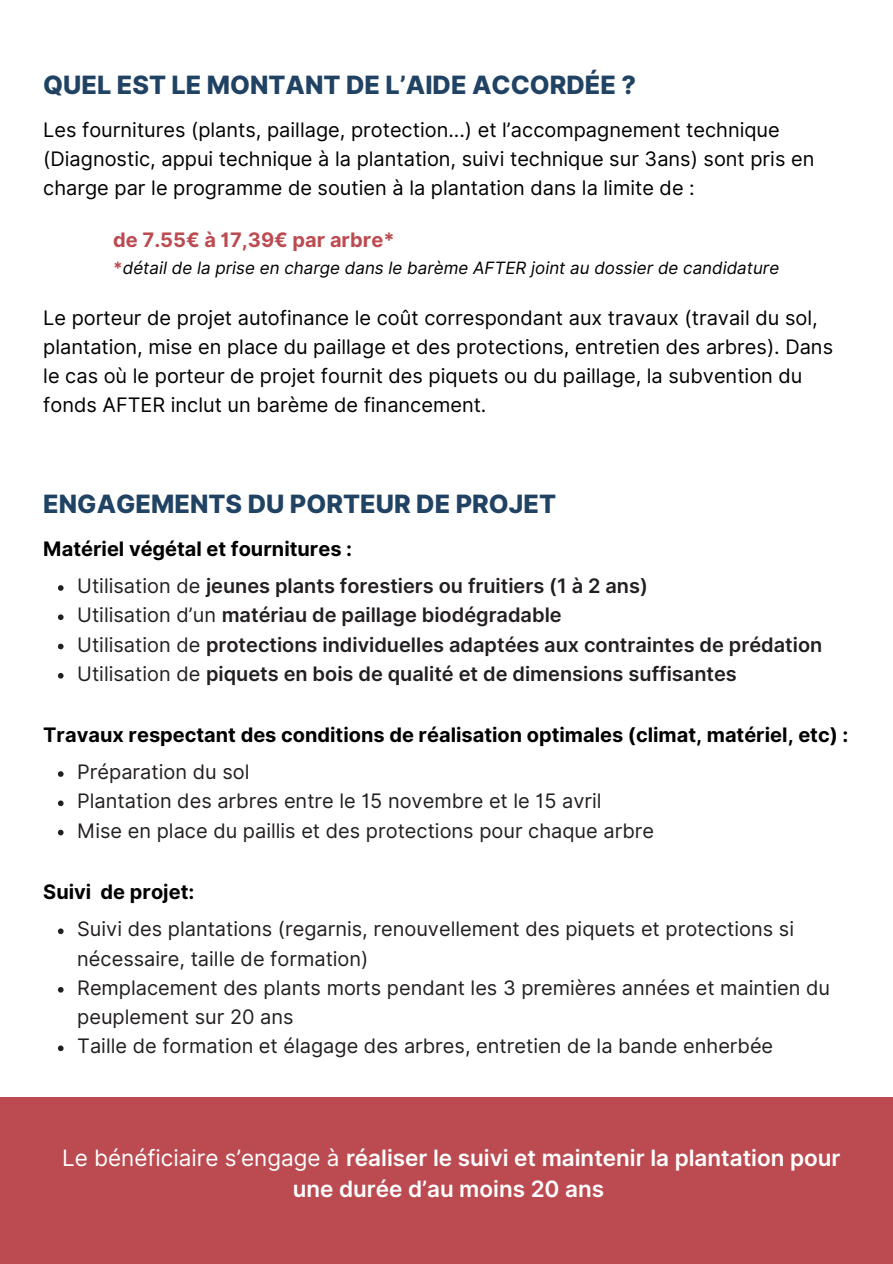
<style>
.page{position:relative;width:893px;height:1264px;background:#fff}
.page>*{position:absolute;margin:0;border:0;box-sizing:border-box;transform-origin:0 0}
.t1{font:800 25.2px "Inter";color:#204263}
.t2{font:600 22.5px/30.3px "Inter";color:#fff;text-align:center}
.t3{font:19.95px/29.2px "Inter";color:#000}
.t4{font:19.95px/29.2px "Inter";color:#231f20}
.t5{font:600 19.95px "Inter";color:#231f20}
.t6{font:700 19.95px "Inter";color:#000}
.t7{font:700 19.95px "Inter";color:#bc4b51}
.t8{font:italic 16.95px "Inter";color:#000}
.s1{font-weight:700;font-style:normal;color:#bc4b51}
.s2{font-weight:400}
</style>
<div class="page">
<div style="left:0;top:1097px;width:892px;height:166px;background:#bc4b51"></div>
<svg style="left:58px;top:771px;width:6px;height:5px"></svg>
<svg style="left:58px;top:800px;width:6px;height:6px"></svg>
<svg style="left:58px;top:829px;width:6px;height:6px"></svg>
<svg style="left:58px;top:585px;width:6px;height:6px"></svg>
<svg style="left:58px;top:614px;width:6px;height:6px"></svg>
<svg style="left:58px;top:643px;width:6px;height:6px"></svg>
<svg style="left:58px;top:673px;width:6px;height:5px"></svg>
<svg style="left:58px;top:928px;width:6px;height:6px"></svg>
<svg style="left:58px;top:987px;width:6px;height:5px"></svg>
<svg style="left:58px;top:1045px;width:6px;height:6px"></svg>
<h4 class="t1" style="left:43px;top:70px;width:594px">QUEL EST LE MONTANT DE L’AIDE ACCORDÉE ?</h4>
<h3 class="t3" style="left:43px;top:115px;width:772px">Les fournitures (plants, paillage, protection...) et l’accompagnement technique (Diagnostic, appui technique à la plantation, suivi technique sur 3ans) sont pris en charge par le programme de soutien à la plantation dans la limite de :</h3>
<h4 class="t7" style="left:113px;top:228px;width:283px">de 7.55€ à 17,39€ par arbre*</h4>
<h4 class="t8" style="left:113px;top:258px;width:667px"><span class="s1">*</span>détail de la prise en charge dans le barème AFTER joint au dossier de candidature</h4>
<h4 class="t3" style="left:43px;top:303px;width:791px">Le porteur de projet autofinance le coût correspondant aux travaux (travail du sol, plantation, mise en place du paillage et des protections, entretien des arbres). Dans le cas où le porteur de projet fournit des piquets ou du paillage, la subvention du fonds AFTER inclut un barème de financement.</h4>
<h1 class="t1" style="left:43px;top:488px;width:514px">ENGAGEMENTS DU PORTEUR DE PROJET</h1>
<h2 class="t6" style="left:43px;top:537px;width:310px">Matériel végétal et fournitures :</h2>
<h1 class="t5" style="left:77px;top:573px;width:572px"><span class="s2">Utilisation de</span> jeunes plants forestiers ou fruitiers (1 à 2 ans)</h1>
<h3 class="t5" style="left:77px;top:603px;width:486px"><span class="s2">Utilisation d’un</span> matériau de paillage biodégradable</h3>
<h4 class="t5" style="left:77px;top:632px;width:746px"><span class="s2">Utilisation de</span> protections individuelles adaptées aux contraintes de prédation</h4>
<h4 class="t5" style="left:77px;top:661px;width:661px"><span class="s2">Utilisation de</span> piquets en bois de qualité et de dimensions suffisantes</h4>
<h4 class="t6" style="left:43px;top:723px;width:806px">Travaux respectant des conditions de réalisation optimales (climat, matériel, etc) :</h4>
<p class="t4" style="left:77px;top:757px;width:174px">Préparation du sol</p>
<p class="t4" style="left:77px;top:786px;width:526px">Plantation des arbres entre le 15 novembre et le 15 avril</p>
<h4 class="t4" style="left:77px;top:815px;width:578px">Mise en place du paillis et des protections pour chaque arbre</h4>
<h4 class="t6" style="left:43px;top:880px;width:152px">Suivi de projet:</h4>
<h4 class="t4" style="left:77px;top:914px;width:718px">Suivi des plantations (regarnis, renouvellement des piquets et protections si nécessaire, taille de formation)</h4>
<h3 class="t4" style="left:77px;top:973px;width:754px">Remplacement des plants morts pendant les 3 premières années et maintien du peuplement sur 20 ans</h3>
<h4 class="t4" style="left:77px;top:1031px;width:697px">Taille de formation et élagage des arbres, entretien de la bande enherbée</h4>
<h4 class="t2" style="left:62px;top:1142px;width:779px"><span class="s2">Le bénéficiaire s’engage à</span> réaliser le suivi et maintenir la plantation pour une durée d’au moins 20 ans</h4>
</div>
